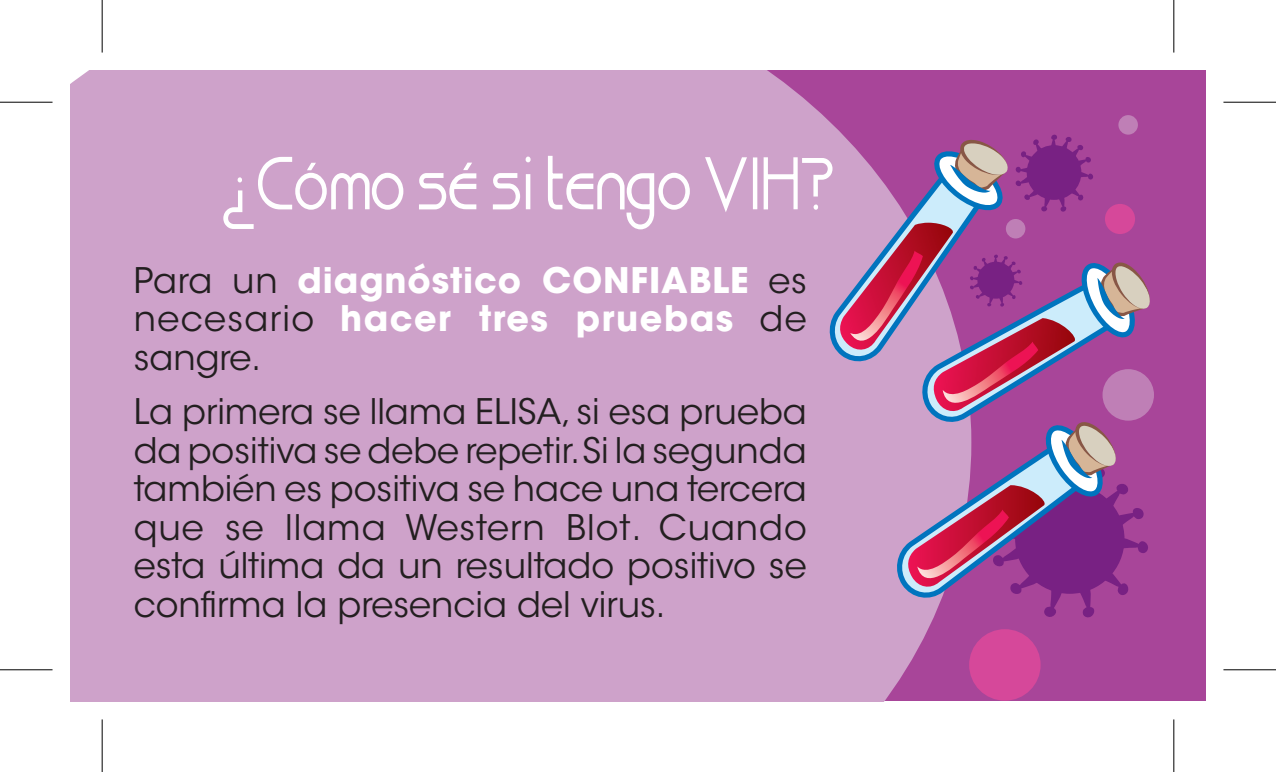
<style>
.page{position:relative;width:1276px;height:772px;background:#fff}
.page>*{position:absolute;margin:0;border:0;box-sizing:border-box;transform-origin:0 0}
.t1{font:70px "Brisk";color:#fff;scale:.85 1}
.t2{font:35px/38.5px "ITC Avant Garde Std";color:#231f20;text-align:justify}
.t3{font:700 35px/38.5px "ITC Avant Garde Std";letter-spacing:.025em;color:#fff;text-align:justify}
.s1{font-weight:400;color:#231f20}
</style>
<div class="page">
<div style="left:530px;top:71px;width:675px;height:629px;background:#a84599"></div>
<div style="left:71px;top:71px;width:900px;height:630px;background:#cea2ca"></div>
<div style="left:969px;top:629px;width:71px;height:71px;background:#d6489a;border-radius:50%"></div>
<div style="left:1118px;top:115px;width:19px;height:20px;background:#bf7fb6;border-radius:50%"></div>
<svg style="left:222px;top:156px;width:182px;height:74px;background:#d4add0"></svg>
<svg style="left:418px;top:161px;width:59px;height:49px;background:#d9b7d6"></svg>
<svg style="left:492px;top:155px;width:39px;height:55px;background:#d8b6d5"></svg>
<svg style="left:547px;top:155px;width:143px;height:75px;background:#d5b0d2"></svg>
<svg style="left:703px;top:156px;width:45px;height:59px;background:#d4aed1"></svg>
<div style="left:752px;top:157px;width:5px;height:52px;border:2px solid #fff"></div>
<svg style="left:762px;top:133px;width:390px;height:487px"></svg>
<svg style="left:0;top:101px;width:52px;height:1px"></svg>
<svg style="left:1223px;top:101px;width:52px;height:1px"></svg>
<svg style="left:0;top:670px;width:52px;height:1px"></svg>
<svg style="left:1223px;top:670px;width:52px;height:1px"></svg>
<svg style="left:101px;top:0;width:1px;height:52px"></svg>
<svg style="left:101px;top:719px;width:1px;height:52px"></svg>
<svg style="left:1174px;top:0;width:1px;height:52px"></svg>
<svg style="left:1174px;top:719px;width:1px;height:52px"></svg>
<hr style="left:0;top:102px;width:52px;height:1px;background:#000">
<hr style="left:1223px;top:102px;width:52px;height:1px;background:#000">
<hr style="left:0;top:669px;width:52px;height:1px;background:#000">
<hr style="left:1223px;top:669px;width:52px;height:1px;background:#000">
<hr style="left:102px;top:0;width:1px;height:52px;background:#000">
<hr style="left:102px;top:719px;width:1px;height:52px;background:#000">
<hr style="left:1173px;top:0;width:1px;height:52px;background:#000">
<hr style="left:1173px;top:719px;width:1px;height:52px;background:#000">
<h1 class="t1" style="left:221px;top:146px;width:723px">¿Cómo sé si tengo VIH?</h1>
<p class="t3" style="left:134px;top:260px;width:674px"><span class="s1">Para un</span> diagnóstico CONFIABLE <span class="s1">es necesario</span> hacer tres pruebas <span class="s1">de sangre.</span></p>
<p class="t2" style="left:134px;top:392px;width:674px">La primera se llama ELISA, si esa prueba da positiva se debe repetir.Si la segunda también es positiva se hace una tercera que se llama Western Blot. Cuando esta última da un resultado positivo se confirma la presencia del virus.</p>
</div>
